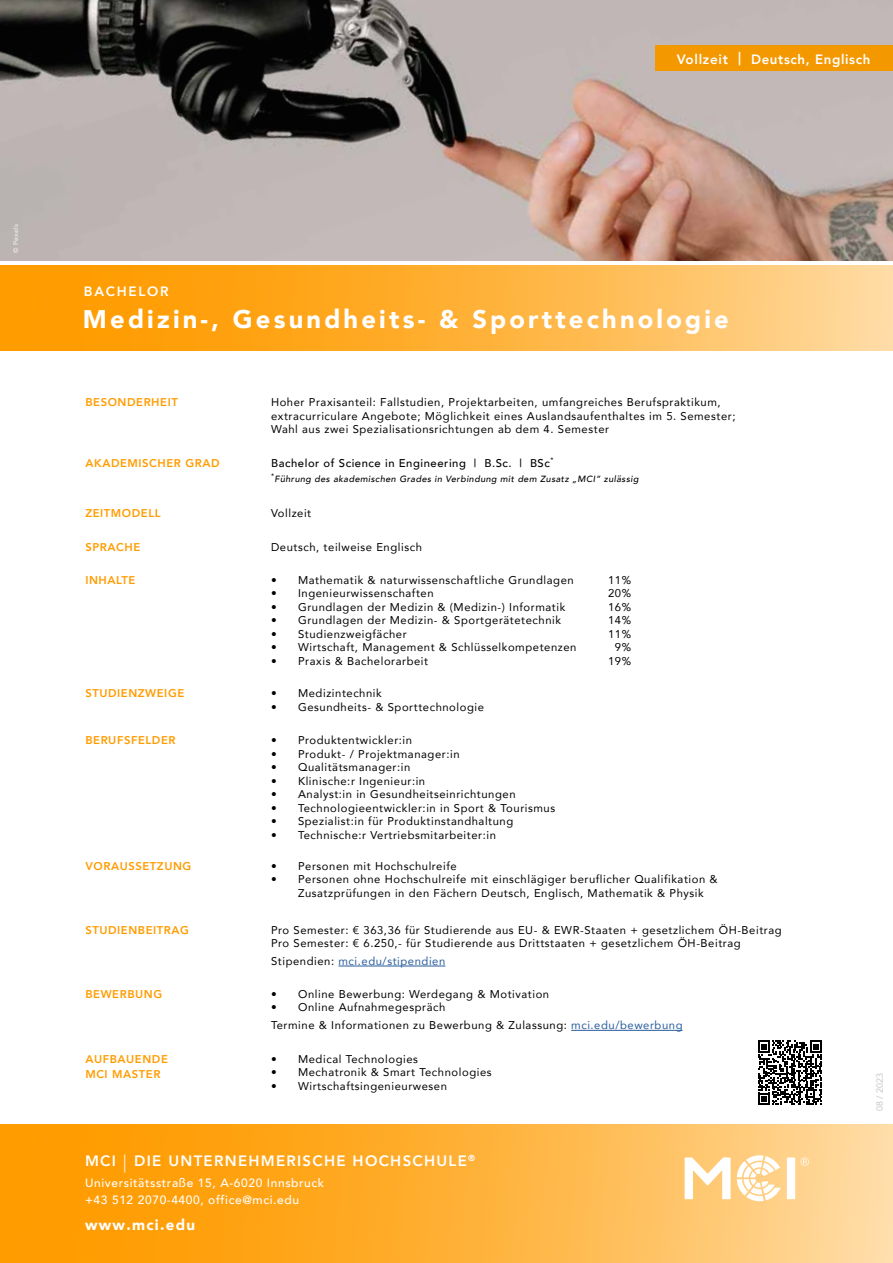
<style>
.page{position:relative;width:893px;height:1263px;background:#fff}
.page>*{position:absolute;margin:0;border:0;box-sizing:border-box;transform-origin:0 0}
.t1{font:900 25.5px "Avenir";letter-spacing:.125em;color:#fff}
.t2{font:800 15px "Avenir";letter-spacing:.085em;color:#fff}
.t3{font:900 15px "Avenir";letter-spacing:.085em;color:#fff}
.t4{font:800 13.5px "Avenir";letter-spacing:.05em;color:#fff}
.t5{font:800 13.5px "Avenir";letter-spacing:.125em;color:#fff}
.t6{font:500 12px/16.5px "Avenir";letter-spacing:.05em;color:#fff}
.t7{font:11.25px/13.5px "Avenir";letter-spacing:.05em;color:#000}
.t8{font:800 11.25px/15px "Avenir";letter-spacing:.05em;color:#ff9c00}
.t9{font:500 11.25px "Avenir";letter-spacing:.05em;color:#000}
.t10{font:11.25px "Avenir";letter-spacing:.05em;color:#275b9b}
.t11{font:italic 500 9px "Avenir";letter-spacing:.05em;color:#000}
.t12{font:9px "Avenir";color:#c6c6c6}
.t13{font:500 6.75px "Avenir";letter-spacing:.025em;color:#fff}
.t14{font:500 6.6px "Avenir";color:#000}
.s1{color:#000}
.s2{color:#275b9b}
.s3{font-weight:300;font-size:18px}
</style>
<div class="page">
<img style="left:0;top:0;width:893px;height:260px">
<svg style="left:0;top:1124px;width:893px;height:139px;background:#ffb23b"></svg>
<svg style="left:685px;top:1155px;width:124px;height:46px"></svg>
<hr style="left:338px;top:966px;width:107px;height:1px;background:#275b9b">
<hr style="left:571px;top:1030px;width:111px;height:1px;background:#275b9b">
<svg style="left:758px;top:1040px;width:64px;height:65px"></svg>
<svg style="left:0;top:265px;width:893px;height:86px;background:#ffb23b"></svg>
<div style="left:656px;top:46px;width:237px;height:25px;background:#f49800"></div>
<p class="t13" style="left:10px;top:252px;width:30px;rotate:-90deg">© Pexels</p>
<p class="t5" style="left:84px;top:281px;width:86px">BACHELOR</p>
<p class="t4" style="left:677px;top:49px;width:195px">Vollzeit | Deutsch, Englisch</p>
<h1 class="t1" style="left:83px;top:298px;width:647px">Medizin-, Gesundheits- &amp; Sporttechnologie</h1>
<p class="t8" style="left:85px;top:395px;width:94px">BESONDERHEIT</p>
<p class="t7" style="left:271px;top:395px;width:466px">Hoher Praxisanteil: Fallstudien, Projektarbeiten, umfangreiches Berufspraktikum, extracurriculare Angebote; Möglichkeit eines Auslandsaufenthaltes im 5. Semester;<br>Wahl aus zwei Spezialisationsrichtungen ab dem 4. Semester</p>
<p class="t8" style="left:85px;top:456px;width:136px">AKADEMISCHER GRAD</p>
<p class="t9" style="left:271px;top:453px;width:280px">Bachelor of Science in Engineering | B.Sc. | BSc</p>
<p class="t14" style="left:550px;top:454px;width:5px">*</p>
<p class="t11" style="left:271px;top:473px;width:369px"><sup>*</sup>Führung des akademischen Grades in Verbindung mit dem Zusatz „MCI” zulässig</p>
<p class="t8" style="left:85px;top:505px;width:77px">ZEITMODELL</p>
<p class="t7" style="left:271px;top:506px;width:42px">Vollzeit</p>
<p class="t8" style="left:85px;top:539px;width:56px">SPRACHE</p>
<p class="t7" style="left:271px;top:540px;width:152px">Deutsch, teilweise Englisch</p>
<p class="t8" style="left:85px;top:572px;width:52px">INHALTE</p>
<p class="t7" style="left:271px;top:573px;width:304px">• Mathematik &amp; naturwissenschaftliche Grundlagen</p>
<p class="t7" style="left:608px;top:573px;width:25px">11%</p>
<p class="t7" style="left:271px;top:586px;width:164px">• Ingenieurwissenschaften</p>
<p class="t7" style="left:608px;top:586px;width:25px">20%</p>
<p class="t7" style="left:271px;top:600px;width:296px">• Grundlagen der Medizin &amp; (Medizin-) Informatik</p>
<p class="t7" style="left:608px;top:600px;width:25px">16%</p>
<p class="t7" style="left:271px;top:613px;width:292px">• Grundlagen der Medizin- &amp; Sportgerätetechnik</p>
<p class="t7" style="left:608px;top:613px;width:25px">14%</p>
<p class="t7" style="left:271px;top:627px;width:137px">• Studienzweigfächer</p>
<p class="t7" style="left:608px;top:627px;width:25px">11%</p>
<p class="t7" style="left:271px;top:640px;width:307px">• Wirtschaft, Management &amp; Schlüsselkompetenzen</p>
<p class="t7" style="left:615px;top:640px;width:18px">9%</p>
<p class="t7" style="left:271px;top:654px;width:159px">• Praxis &amp; Bachelorarbeit</p>
<p class="t7" style="left:608px;top:654px;width:25px">19%</p>
<p class="t8" style="left:85px;top:686px;width:100px">STUDIENZWEIGE</p>
<p class="t7" style="left:271px;top:686px;width:112px">• Medizintechnik</p>
<p class="t7" style="left:271px;top:700px;width:214px">• Gesundheits- &amp; Sporttechnologie</p>
<p class="t8" style="left:85px;top:733px;width:92px">BERUFSFELDER</p>
<p class="t7" style="left:271px;top:733px;width:143px">• Produktentwickler:in</p>
<p class="t7" style="left:271px;top:747px;width:190px">• Produkt- / Projektmanager:in</p>
<p class="t7" style="left:271px;top:760px;width:141px">• Qualitätsmanager:in</p>
<p class="t7" style="left:271px;top:774px;width:156px">• Klinische:r Ingenieur:in</p>
<p class="t7" style="left:271px;top:787px;width:246px">• Analyst:in in Gesundheitseinrichtungen</p>
<p class="t7" style="left:271px;top:801px;width:286px">• Technologieentwickler:in in Sport &amp; Tourismus</p>
<p class="t7" style="left:271px;top:814px;width:244px">• Spezialist:in für Produktinstandhaltung</p>
<p class="t7" style="left:271px;top:828px;width:226px">• Technische:r Vertriebsmitarbeiter:in</p>
<p class="t8" style="left:85px;top:858px;width:107px">VORAUSSETZUNG</p>
<p class="t7" style="left:271px;top:859px;width:187px">• Personen mit Hochschulreife</p>
<p class="t7" style="left:298px;top:872px;width:421px;text-indent:-27px">• Personen ohne Hochschulreife mit einschlägiger beruflicher Qualifikation &amp;<br>Zusatzprüfungen in den Fächern Deutsch, Englisch, Mathematik &amp; Physik</p>
<p class="t8" style="left:85px;top:922px;width:105px">STUDIENBEITRAG</p>
<p class="t7" style="left:271px;top:923px;width:512px">Pro Semester: € 363,36 für Studierende aus EU- &amp; EWR-Staaten + gesetzlichem ÖH-Beitrag<br>Pro Semester: € 6.250,- für Studierende aus Drittstaaten + gesetzlichem ÖH-Beitrag</p>
<p class="t10" style="left:271px;top:952px;width:176px"><span class="s1">Stipendien:</span> mci.edu/stipendien</p>
<p class="t8" style="left:85px;top:986px;width:78px">BEWERBUNG</p>
<p class="t7" style="left:271px;top:987px;width:280px">• Online Bewerbung: Werdegang &amp; Motivation</p>
<p class="t7" style="left:271px;top:998px;width:413px;line-height:18px">• Online Aufnahmegespräch<br>Termine &amp; Informationen zu Bewerbung &amp; Zulassung: <span class="s2">mci.edu/bewerbung</span></p>
<p class="t8" style="left:85px;top:1051px;width:84px">AUFBAUENDE<br>MCI MASTER</p>
<p class="t7" style="left:271px;top:1051px;width:148px">• Medical Technologies</p>
<p class="t7" style="left:271px;top:1065px;width:222px">• Mechatronik &amp; Smart Technologies</p>
<p class="t7" style="left:271px;top:1078px;width:177px">• Wirtschaftsingenieurwesen</p>
<h2 class="t2" style="left:85px;top:1149px;width:392px">MCI <span class="s3">|</span> DIE UNTERNEHMERISCHE HOCHSCHULE<sup>®</sup></h2>
<p class="t6" style="left:85px;top:1174px;width:241px">Universitätsstraße 15, A-6020 Innsbruck +43 512 2070-4400, office@mci.edu</p>
<h2 class="t3" style="left:85px;top:1212px;width:111px">www.mci.edu</h2>
<p class="t12" style="left:872px;top:1111px;width:40px;rotate:-90deg">08 / 2023</p>
</div>
